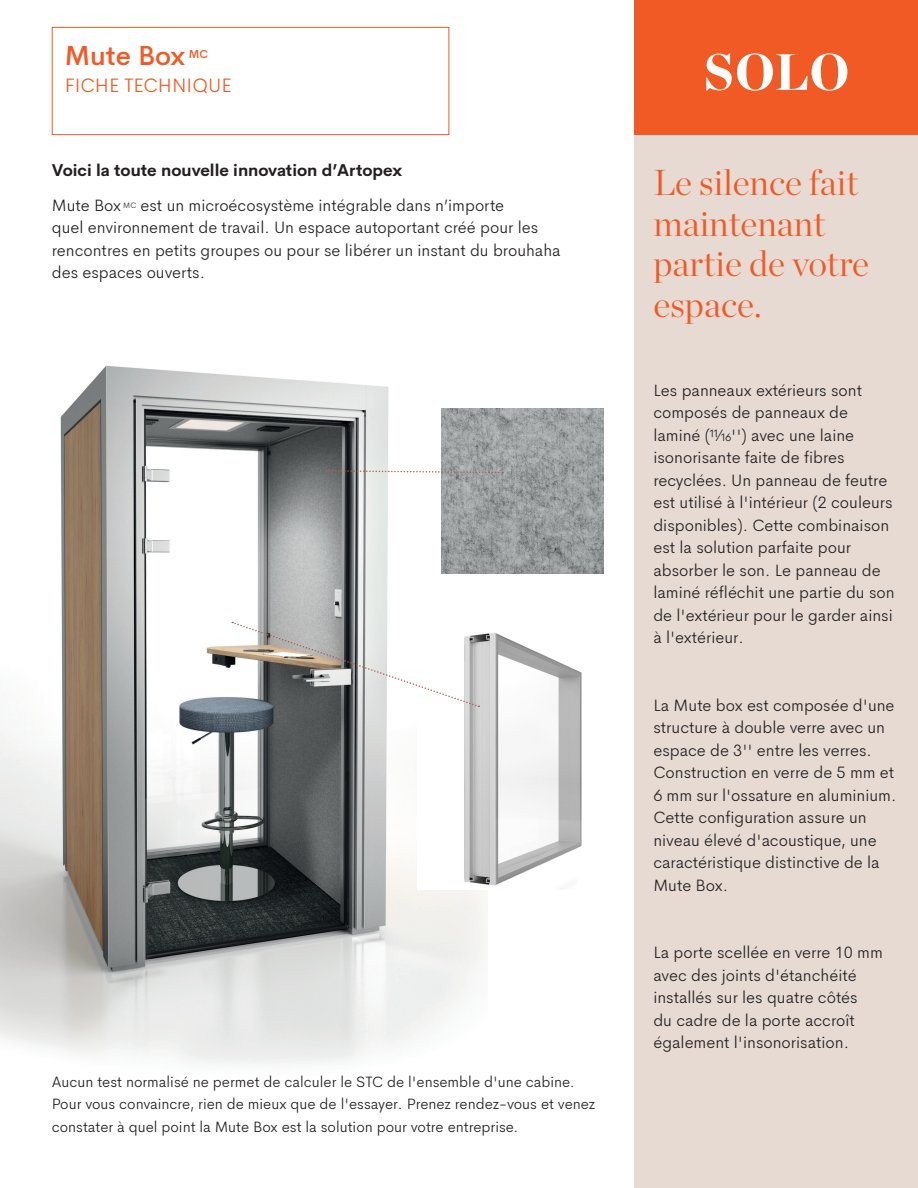
<style>
.page{position:relative;width:918px;height:1188px;background:#fff}
.page>*{position:absolute;margin:0;border:0;box-sizing:border-box;transform-origin:0 0}
.t1{font:900 51px "Chronicle Display";color:#fff}
.t2{font:300 36px/40.5px "Chronicle Display";color:#f15a24}
.t3{font:500 27px "Cerebri Sans";color:#f15a24}
.t4{font:300 19.5px "Cerebri Sans";color:#f15a24}
.t5{font:300 16.5px/22.5px "Cerebri Sans";color:#231f20}
.t6{font:700 16.5px "Cerebri Sans";color:#231f20}
.t7{font:300 15px/22.5px "Cerebri Sans";color:#231f20}
.t8{font:500 11.4px "Cerebri Sans";color:#f15a24}
</style>
<div class="page">
<img style="left:0;top:365px;width:487px;height:699px">
<img style="left:441px;top:408px;width:162px;height:165px">
<img style="left:418px;top:628px;width:164px;height:262px">
<div style="left:634px;top:0;width:284px;height:1188px;background:#e6dad3"></div>
<div style="left:634px;top:0;width:284px;height:135px;background:#f15a24"></div>
<div style="left:52px;top:27px;width:397px;height:108px;border:1px solid #f15a24"></div>
<svg style="left:326px;top:469px;width:177px;height:5px"></svg>
<svg style="left:232px;top:622px;width:247px;height:86px"></svg>
<p class="t3" style="left:65px;top:34px;width:122px">Mute Box</p>
<p class="t8" style="left:189px;top:45px;width:21px">MC</p>
<p class="t4" style="left:65px;top:69px;width:169px">FICHE TECHNIQUE</p>
<p class="t6" style="left:52px;top:157px;width:352px">Voici la toute nouvelle innovation d’Artopex</p>
<p class="t5" style="left:52px;top:193px;width:510px">Mute Box <sup>MC</sup> est un microécosystème intégrable dans n’importe<br>quel environnement de travail. Un espace autoportant créé pour les rencontres en petits groupes ou pour se libérer un instant du brouhaha des espaces ouverts.</p>
<p class="t7" style="left:52px;top:1069px;width:524px">Aucun test normalisé ne permet de calculer le STC de l'ensemble d'une cabine.</p>
<p class="t7" style="left:52px;top:1092px;width:545px">Pour vous convaincre, rien de mieux que de l'essayer. Prenez rendez-vous et venez constater à quel point la Mute Box est la solution pour votre entreprise.</p>
<p class="t1" style="left:704px;top:30px;width:147px">SOLO</p>
<p class="t2" style="left:653px;top:160px;width:217px">Le silence fait maintenant partie de votre espace.</p>
<p class="t5" style="left:653px;top:377px;width:243px">Les panneaux extérieurs sont composés de panneaux de laminé (11/16'') avec une laine isonorisante faite de fibres recyclées. Un panneau de feutre est utilisé à l'intérieur (2 couleurs disponibles). Cette combinaison est la solution parfaite pour absorber le son. Le panneau de laminé réfléchit une partie du son de l'extérieur pour le garder ainsi à l'extérieur.</p>
<p class="t5" style="left:653px;top:692px;width:244px">La Mute box est composée d'une structure à double verre avec un espace de 3'' entre les verres.<br>Construction en verre de 5 mm et<br>6 mm sur l'ossature en aluminium.<br>Cette configuration assure un niveau élevé d'acoustique, une caractéristique distinctive de la<br>Mute Box.</p>
<p class="t5" style="left:653px;top:940px;width:231px">La porte scellée en verre 10 mm avec des joints d'étanchéité installés sur les quatre côtés<br>du cadre de la porte accroît également l'insonorisation.</p>
</div>
